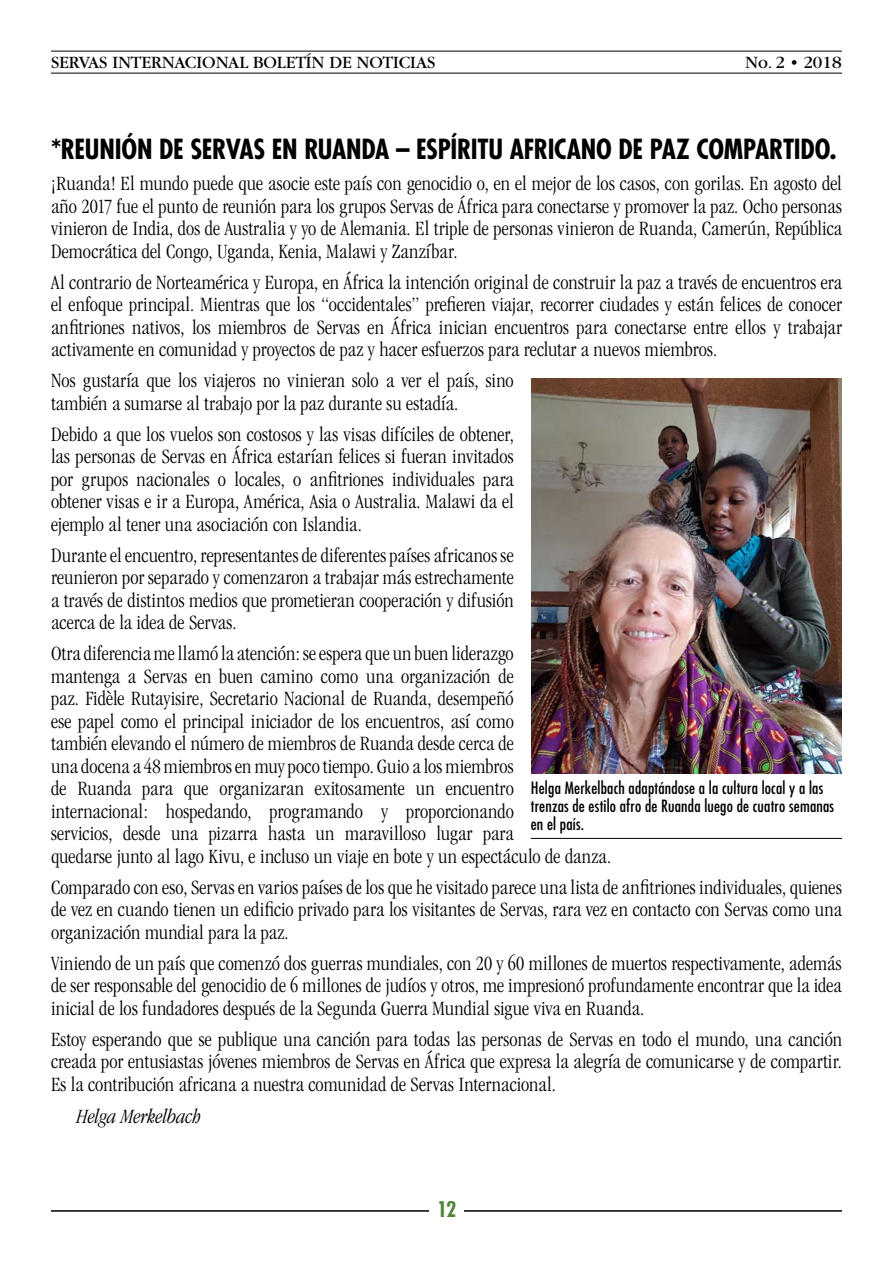
<style>
.page{position:relative;width:893px;height:1263px;background:#fff}
.page>*{position:absolute;margin:0;border:0;box-sizing:border-box;transform-origin:0 0}
.t1{font:700 condensed 27px "Futura Std";letter-spacing:-.01em;color:#000}
.t2{font:300 condensed 21px/22.5px "Garamond";letter-spacing:.005em;color:#000;text-align:justify}
.t3{font:italic 300 condensed 21px "Garamond";letter-spacing:-.01em;color:#000}
.t4{font:700 condensed 21px "Futura Std";color:#52853c}
.t5{font:18px "Garamond";color:#000}
.t6{font:condensed 16.5px/18px "Futura Std";letter-spacing:.015em;color:#000}
</style>
<div class="page">
<hr style="left:51px;top:1210px;width:791px;height:2px;background:#000">
<div style="left:429px;top:1199px;width:35px;height:27px;background:#fff"></div>
<hr style="left:51px;top:51px;width:791px;height:1px;background:#000">
<hr style="left:51px;top:73px;width:791px;height:1px;background:#000">
<img style="left:531px;top:378px;width:311px;height:396px">
<hr style="left:531px;top:838px;width:311px;height:1px;background:#000">
<p class="t5" style="left:51px;top:53px;width:386px">SERVAS INTERNACIONAL BOLETÍN DE NOTICIAS</p>
<p class="t5" style="left:745px;top:53px;width:98px">No. 2 • 2018</p>
<p class="t1" style="left:51px;top:133px;width:787px">*REUNIÓN DE SERVAS EN RUANDA – ESPÍRITU AFRICANO DE PAZ COMPARTIDO.</p>
<p class="t2" style="left:51px;top:173px;width:792px">¡Ruanda! El mundo puede que asocie este país con genocidio o, en el mejor de los casos, con gorilas. En agosto del año 2017 fue el punto de reunión para los grupos Servas de África para conectarse y promover la paz. Ocho personas vinieron de India, dos de Australia y yo de Alemania. El triple de personas vinieron de Ruanda, Camerún, República Democrática del Congo, Uganda, Kenia, Malawi y Zanzíbar.</p>
<p class="t2" style="left:51px;top:271px;width:792px">Al contrario de Norteamérica y Europa, en África la intención original de construir la paz a través de encuentros era el enfoque principal. Mientras que los “occidentales” prefieren viajar, recorrer ciudades y están felices de conocer anfitriones nativos, los miembros de Servas en África inician encuentros para conectarse entre ellos y trabajar activamente en comunidad y proyectos de paz y hacer esfuerzos para reclutar a nuevos miembros.</p>
<p class="t2" style="left:51px;top:370px;width:464px">Nos gustaría que los viajeros no vinieran solo a ver el país, sino también a sumarse al trabajo por la paz durante su estadía.</p>
<p class="t2" style="left:51px;top:423px;width:464px">Debido a que los vuelos son costosos y las visas difíciles de obtener, las personas de Servas en África estarían felices si fueran invitados por grupos nacionales o locales, o anfitriones individuales para obtener visas e ir a Europa, América, Asia o Australia. Malawi da el ejemplo al tener una asociación con Islandia.</p>
<p class="t2" style="left:51px;top:544px;width:464px">Durante el encuentro, representantes de diferentes países africanos se reunieron por separado y comenzaron a trabajar más estrechamente a través de distintos medios que prometieran cooperación y difusión acerca de la idea de Servas.</p>
<p class="t2" style="left:51px;top:642px;width:562px;text-align:left">Otra diferencia me llamó la atención: se espera que un buen liderazgo<br>mantenga a Servas en buen camino como una organización de<br>paz. Fidèle Rutayisire, Secretario Nacional de Ruanda, desempeñó<br>ese papel como el principal iniciador de los encuentros, así como<br>también elevando el número de miembros de Ruanda desde cerca de<br>una docena a 48 miembros en muy poco tiempo. Guio a los miembros<br>de Ruanda para que organizaran exitosamente un encuentro internacional: hospedando, programando y proporcionando<br>servicios, desde una pizarra hasta un maravilloso lugar para<br>quedarse junto al lago Kivu, e incluso un viaje en bote y un espectáculo de danza.</p>
<p class="t2" style="left:51px;top:876px;width:792px">Comparado con eso, Servas en varios países de los que he visitado parece una lista de anfitriones individuales, quienes de vez en cuando tienen un edificio privado para los visitantes de Servas, rara vez en contacto con Servas como una organización mundial para la paz.</p>
<p class="t2" style="left:51px;top:952px;width:792px">Viniendo de un país que comenzó dos guerras mundiales, con 20 y 60 millones de muertos respectivamente, además de ser responsable del genocidio de 6 millones de judíos y otros, me impresionó profundamente encontrar que la idea inicial de los fundadores después de la Segunda Guerra Mundial sigue viva en Ruanda.</p>
<p class="t2" style="left:51px;top:1028px;width:792px">Estoy esperando que se publique una canción para todas las personas de Servas en todo el mundo, una canción creada por entusiastas jóvenes miembros de Servas en África que expresa la alegría de comunicarse y de compartir.<br>Es la contribución africana a nuestra comunidad de Servas Internacional.</p>
<p class="t3" style="left:77px;top:1105px;width:126px">Helga Merkelbach</p>
<p class="t6" style="left:531px;top:778px;width:305px">Helga Merkelbach adaptándose a la cultura local y a las trenzas de estilo afro de Ruanda luego de cuatro semanas en el país.</p>
<p class="t4" style="left:437px;top:1196px;width:21px">12</p>
</div>
